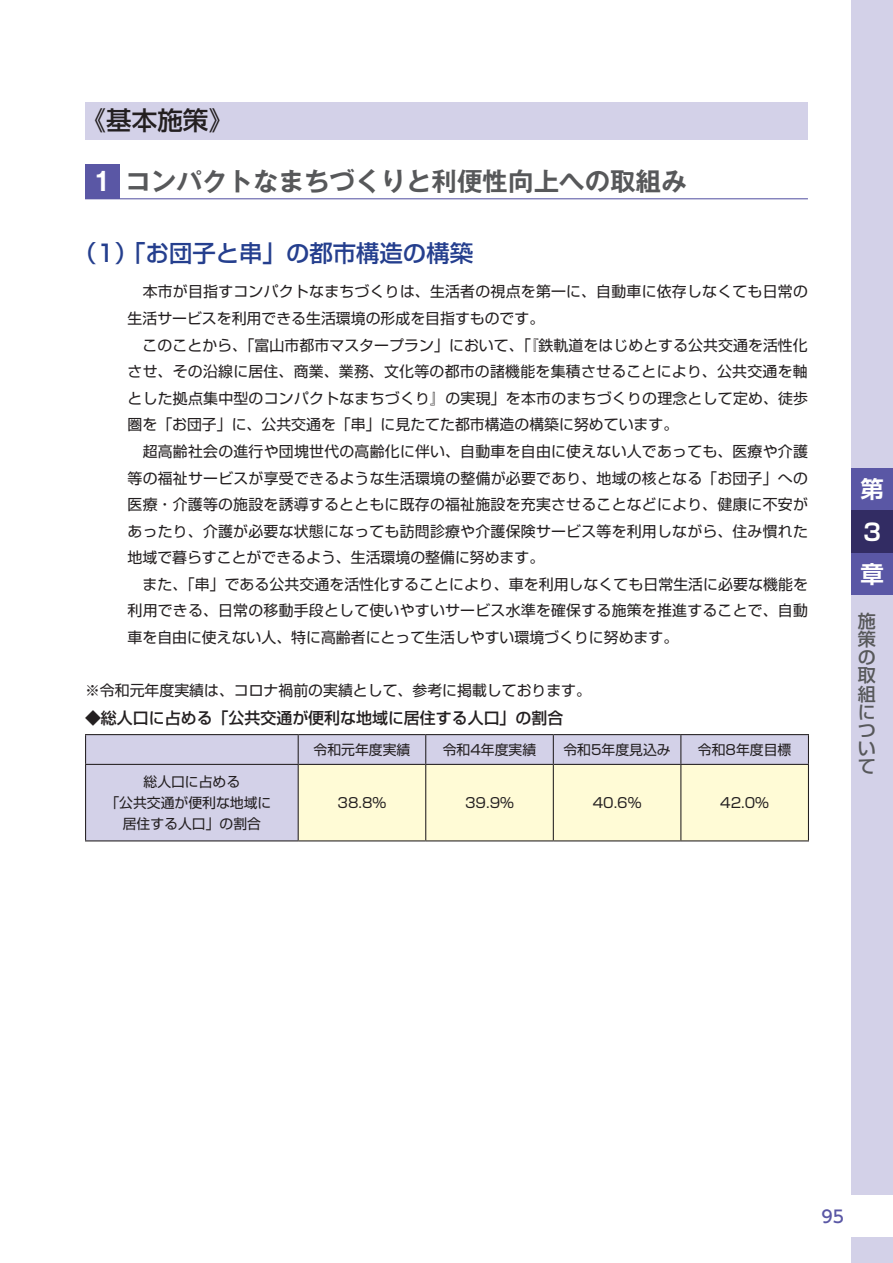
<style>
.page{position:relative;width:893px;height:1263px;background:#fff}
.page>*{position:absolute;margin:0;border:0;box-sizing:border-box;transform-origin:0 0}
.t1{font:700 25.5px "Gothic MB101 Pro De";color:#57585a}
.t2{font:500 25.5px "Shin Go Pro";color:#231f20}
.t3{font:500 23.4px "Shin Go Pro";color:#253f8e}
.t4{font:700 23.4px/42.5px "Shin Go Pro De";color:#fff}
.t5{font:500 18px/18px "Shin Go Pro";color:#57585a;text-align:justify}
.t6{font:500 16.95px "UD Shin Go Pro";color:#5a57a5}
.t7{font:500 15.9px "Shin Go Pro";color:#231f20}
.t8{font:14.85px/26.5px "Shin Go Pro";letter-spacing:.015em;color:#231f20}
.t9{font:13.8px/21.3px "Shin Go Pro";color:#231f20;text-align:center}
.s1{color:#fff}
</style>
<div class="page">
<div style="left:85px;top:102px;width:723px;height:37px;background:#d3d1e8"></div>
<div style="left:85px;top:165px;width:34px;height:34px;background:#5a57a5"></div>
<hr style="left:119px;top:198px;width:689px;height:1px;background:#5a57a5">
<div style="left:86px;top:735px;width:212px;height:105px;background:#d3d1e8"></div>
<hr style="left:85px;top:734px;width:213px;height:1px;background:#231f20">
<svg style="left:85px;top:735px;width:1px;height:29px"></svg>
<hr style="left:298px;top:734px;width:128px;height:1px;background:#231f20">
<hr style="left:426px;top:734px;width:127px;height:1px;background:#231f20">
<hr style="left:553px;top:734px;width:128px;height:1px;background:#231f20">
<hr style="left:681px;top:734px;width:128px;height:1px;background:#231f20">
<svg style="left:298px;top:735px;width:511px;height:105px;background:#f1edd9"></svg>
<hr style="left:85px;top:764px;width:213px;height:1px;background:#231f20">
<hr style="left:85px;top:765px;width:1px;height:75px;background:#231f20">
<hr style="left:298px;top:764px;width:128px;height:1px;background:#231f20">
<hr style="left:298px;top:765px;width:1px;height:75px;background:#231f20">
<hr style="left:426px;top:764px;width:127px;height:1px;background:#231f20">
<hr style="left:425px;top:765px;width:1px;height:75px;background:#231f20">
<hr style="left:553px;top:764px;width:128px;height:1px;background:#231f20">
<hr style="left:553px;top:765px;width:1px;height:75px;background:#231f20">
<hr style="left:681px;top:764px;width:128px;height:1px;background:#231f20">
<hr style="left:680px;top:765px;width:1px;height:75px;background:#231f20">
<hr style="left:808px;top:765px;width:1px;height:75px;background:#231f20">
<hr style="left:85px;top:840px;width:213px;height:1px;background:#231f20">
<hr style="left:298px;top:840px;width:128px;height:1px;background:#231f20">
<hr style="left:426px;top:840px;width:127px;height:1px;background:#231f20">
<hr style="left:553px;top:840px;width:128px;height:1px;background:#231f20">
<hr style="left:681px;top:840px;width:128px;height:1px;background:#231f20">
<div style="left:851px;top:0;width:42px;height:468px;background:#d3d1e8"></div>
<div style="left:851px;top:468px;width:42px;height:42px;background:#5a57a5"></div>
<div style="left:851px;top:510px;width:42px;height:43px;background:#322c63"></div>
<div style="left:851px;top:553px;width:42px;height:42px;background:#5a57a5"></div>
<div style="left:851px;top:595px;width:42px;height:600px;background:#d3d1e8"></div>
<div style="left:851px;top:1237px;width:42px;height:26px;background:#d3d1e8"></div>
<h1 class="t2" style="left:81px;top:100px;width:155px">《基本施策》</h1>
<h1 class="t1" style="left:92px;top:160px;width:596px"><span class="s1">1</span> コンパクトなまちづくりと利便性向上への取組み</h1>
<h2 class="t3" style="left:73px;top:234px;width:401px">（1）「お団子と串」の都市構造の構築</h2>
<p class="t8" style="left:128px;top:277px;width:682px">　本市が目指すコンパクトなまちづくりは、生活者の視点を第一に、自動車に依存しなくても日常の生活サービスを利用できる生活環境の形成を目指すものです。<br>　このことから、「富山市都市マスタープラン」において、「『鉄軌道をはじめとする公共交通を活性化させ、その沿線に居住、商業、業務、文化等の都市の諸機能を集積させることにより、公共交通を軸とした拠点集中型のコンパクトなまちづくり』の実現」を本市のまちづくりの理念として定め、徒歩圏を「お団子」に、公共交通を「串」に見たてた都市構造の構築に努めています。<br>　超高齢社会の進行や団塊世代の高齢化に伴い、自動車を自由に使えない人であっても、医療や介護等の福祉サービスが享受できるような生活環境の整備が必要であり、地域の核となる「お団子」への医療・介護等の施設を誘導するとともに既存の福祉施設を充実させることなどにより、健康に不安があったり、介護が必要な状態になっても訪問診療や介護保険サービス等を利用しながら、住み慣れた地域で暮らすことができるよう、生活環境の整備に努めます。<br>　また、「串」である公共交通を活性化することにより、車を利用しなくても日常生活に必要な機能を利用できる、日常の移動手段として使いやすいサービス水準を確保する施策を推進することで、自動車を自由に使えない人、特に高齢者にとって生活しやすい環境づくりに努めます。</p>
<p class="t8" style="left:85px;top:675px;width:507px">※令和元年度実績は、コロナ禍前の実績として、参考に掲載しております。</p>
<p class="t7" style="left:85px;top:704px;width:480px">◆総人口に占める「公共交通が便利な地域に居住する人口」の割合</p>
<p class="t9" style="left:314px;top:737px;width:98px">令和元年度実績</p>
<p class="t9" style="left:443px;top:737px;width:95px">令和4年度実績</p>
<p class="t9" style="left:563px;top:737px;width:109px">令和5年度見込み</p>
<p class="t9" style="left:698px;top:737px;width:95px">令和8年度目標</p>
<p class="t9" style="left:105px;top:769px;width:167px">総人口に占める<br>「公共交通が便利な地域に居住する人口」の割合</p>
<p class="t9" style="left:338px;top:790px;width:50px">38.8%</p>
<p class="t9" style="left:465px;top:790px;width:50px">39.9%</p>
<p class="t9" style="left:593px;top:790px;width:50px">40.6%</p>
<p class="t9" style="left:720px;top:790px;width:50px">42.0%</p>
<h2 class="t4" style="left:860px;top:465px;width:24px">第<br>３章</h2>
<p class="t5" style="left:858px;top:610px;width:19px">施策の取組について</p>
<p class="t6" style="left:822px;top:1202px;width:24px">95</p>
</div>
